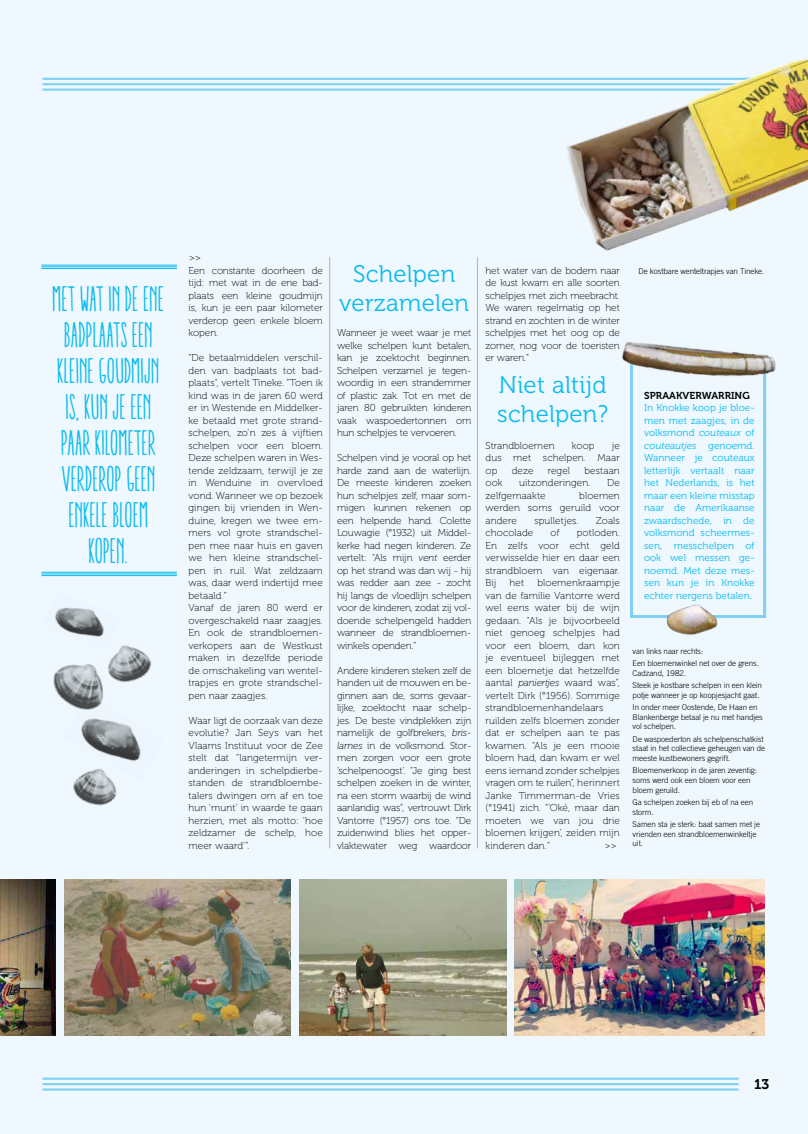
<style>
.page{position:relative;width:808px;height:1134px;background:#eef8fe}
.page>*{position:absolute;margin:0;border:0;box-sizing:border-box;transform-origin:0 0}
.t1{font:ultra-condensed 36px/36px "Aracne";color:#0bbbef;text-align:center}
.t2{font:24px/28.8px "Museo 300";letter-spacing:.01em;color:#0bbbef;text-align:center}
.t3{font:14px "Museo 700";color:#000}
.t4{font:10px/12.5px "Museo 100";letter-spacing:.01em;color:#000;text-align:justify}
.t5{font:10px/12.5px "Museo 300";color:#0bbbef;text-align:justify}
.t6{font:10px "Museo 100";letter-spacing:-.01em;color:#000}
.t7{font:10px "Museo 700";letter-spacing:.01em;color:#000}
.t8{font:300 8px/9.6px "Trade Gothic";letter-spacing:-.01em;color:#000}
.s1{font-style:italic}
</style>
<div class="page">
<hr style="left:43px;top:1078px;width:695px;height:2px;background:#83d0f5">
<hr style="left:43px;top:1083px;width:695px;height:2px;background:#83d0f5">
<hr style="left:43px;top:1088px;width:695px;height:3px;background:#83d0f5">
<hr style="left:43px;top:78px;width:722px;height:2px;background:#83d0f5">
<hr style="left:43px;top:83px;width:722px;height:2px;background:#83d0f5">
<hr style="left:43px;top:89px;width:722px;height:2px;background:#83d0f5">
<img style="left:550px;top:59px;width:258px;height:192px">
<div style="left:630px;top:360px;width:136px;height:258px;border:3px solid #83d0f5"></div>
<img style="left:622px;top:342px;width:154px;height:91px">
<img style="left:0;top:880px;width:55px;height:155px">
<img style="left:64px;top:880px;width:227px;height:155px">
<img style="left:300px;top:880px;width:206px;height:155px">
<img style="left:81px;top:724px;width:60px;height:37px">
<img style="left:55px;top:607px;width:49px;height:29px">
<img style="left:53px;top:664px;width:68px;height:62px">
<img style="left:93px;top:635px;width:59px;height:60px">
<img style="left:73px;top:758px;width:58px;height:48px">
<img style="left:515px;top:880px;width:250px;height:155px">
<img style="left:660px;top:604px;width:65px;height:31px">
<hr style="left:41px;top:265px;width:136px;height:1px;background:#0bbbef">
<hr style="left:41px;top:266px;width:136px;height:1px;background:#0bbbef">
<hr style="left:41px;top:268px;width:136px;height:1px;background:#0bbbef">
<hr style="left:41px;top:572px;width:136px;height:1px;background:#0bbbef">
<hr style="left:41px;top:574px;width:136px;height:1px;background:#0bbbef">
<hr style="left:41px;top:575px;width:136px;height:1px;background:#0bbbef">
<hr style="left:329px;top:257px;width:1px;height:591px;background:#b3b2b2">
<hr style="left:477px;top:257px;width:1px;height:591px;background:#b3b2b2">
<h1 class="t1" style="left:53px;top:281px;width:113px">MET WAT IN DE ENE<br>BADPLAATS EEN<br>KLEINE GOUDMIJN<br>IS, KUN JE EEN<br>PAAR KILOMETER<br>VERDEROP GEEN<br>ENKELE BLOEM<br>KOPEN.</h1>
<p class="t4" style="left:189px;top:252px;width:13px">&gt;&gt;</p>
<h2 class="t2" style="left:339px;top:260px;width:131px">Schelpen verzamelen</h2>
<p class="t4" style="left:337px;top:327px;width:136px">Wanneer je weet waar je met welke schelpen kunt betalen, kan je zoektocht beginnen.<br>Schelpen verzamel je tegen&shy;woordig in een strandemmer of plastic zak. Tot en met de jaren 80 gebruikten kinderen vaak waspoedertonnen om hun schelpjes te vervoeren.</p>
<p class="t4" style="left:337px;top:452px;width:136px">Schelpen vind je vooral op het harde zand aan de waterlijn.<br>De meeste kinderen zoeken hun schelpjes zelf, maar som&shy;migen kunnen rekenen op een helpende hand. Colette Louwagie (°1932) uit Middel&shy;kerke had negen kinderen. Ze vertelt: “Als mijn <span class="s1">vent</span> eerder op het strand was dan wij - hij was redder aan zee - zocht hij langs de vloedlijn schelpen voor de kinderen, zodat zij vol&shy;doende schelpengeld hadden wanneer de strandbloemen&shy;winkels openden.”</p>
<p class="t4" style="left:337px;top:664px;width:136px">Andere kinderen steken zelf de handen uit de mouwen en be&shy;ginnen aan de, soms gevaar&shy;lijke, zoektocht naar schelp&shy;jes. De beste vindplekken zijn namelijk de golfbrekers, <span class="s1">bris&shy;lames</span> in de volksmond. Stor&shy;men zorgen voor een grote ‘schelpenoogst’. “Je ging best schelpen zoeken in de winter, na een storm waarbij de wind aanlandig was”, vertrouwt Dirk Vantorre (°1957) ons toe. “De zuidenwind blies het opper&shy;vlaktewater weg waardoor</p>
<p class="t6" style="left:189px;top:265px;width:136px">Een constante doorheen de</p>
<p class="t8" style="left:638px;top:267px;width:127px">De kostbare wenteltrapjes van Tineke.</p>
<p class="t4" style="left:189px;top:277px;width:136px">tijd: met wat in de ene bad&shy;plaats een kleine goudmijn is, kun je een paar kilometer verderop geen enkele bloem kopen.</p>
<p class="t4" style="left:189px;top:352px;width:136px;text-align:left">“De betaalmiddelen verschil&shy;den van badplaats tot bad&shy;plaats”, vertelt Tineke. “Toen ik kind was in de jaren 60 werd er in Westende en Middelker&shy;ke betaald met grote strand&shy;schelpen, zo’n zes à vijftien schelpen voor een bloem.<br>Deze schelpen waren in Wes&shy;tende zeldzaam, terwijl je ze in Wenduine in overvloed vond. Wanneer we op bezoek gingen bij vrienden in Wen&shy;duine, kregen we twee em&shy;mers vol grote strandschel&shy;pen mee naar huis en gaven we hen kleine strandschel&shy;pen in ruil. Wat zeldzaam was, daar werd indertijd mee betaald.”<br>Vanaf de jaren 80 werd er overgeschakeld naar zaagjes.<br>En ook de strandbloemen&shy;verkopers aan de Westkust maken in dezelfde periode de omschakeling van wentel&shy;trapjes en grote strandschel&shy;pen naar zaagjes.</p>
<p class="t4" style="left:189px;top:714px;width:136px">Waar ligt de oorzaak van deze evolutie? Jan Seys van het Vlaams Instituut voor de Zee stelt dat “langetermijn ver&shy;anderingen in schelpdierbe&shy;standen de strandbloembe&shy;talers dwingen om af en toe hun ‘munt’ in waarde te gaan herzien, met als motto: ‘hoe zeldzamer de schelp, hoe meer waard’”.</p>
<p class="t4" style="left:485px;top:264px;width:136px">het water van de bodem naar de kust kwam en alle soorten schelpjes met zich meebracht.<br>We waren regelmatig op het strand en zochten in de winter schelpjes met het oog op de zomer, nog voor de toeristen er waren.”</p>
<h2 class="t2" style="left:497px;top:371px;width:112px;text-align:left">Niet altijd schelpen?</h2>
<p class="t4" style="left:485px;top:439px;width:71px">Strandbloemen</p>
<p class="t4" style="left:572px;top:439px;width:24px">koop</p>
<p class="t7" style="left:644px;top:389px;width:107px">SPRAAKVERWARRING</p>
<p class="t5" style="left:644px;top:402px;width:112px">In Knokke koop je bloe&shy;men met zaagjes, in de volksmond <span class="s1">couteaux</span> of <span class="s1">couteautjes</span> genoemd.<br>Wanneer je couteaux letterlijk vertaalt naar het Nederlands, is het maar een kleine misstap naar de Amerikaanse zwaardschede, in de volksmond scheermes&shy;sen, messchelpen of ook wel messen ge&shy;noemd. Met deze mes&shy;sen kun je in Knokke echter nergens betalen.</p>
<p class="t4" style="left:485px;top:439px;width:136px;text-indent:126px">je dus met schelpen. Maar op</p>
<p class="t4" style="left:512px;top:464px;width:23px">deze</p>
<p class="t4" style="left:548px;top:464px;width:24px">regel</p>
<p class="t4" style="left:584px;top:464px;width:37px">bestaan</p>
<p class="t4" style="left:485px;top:477px;width:18px">ook</p>
<p class="t4" style="left:519px;top:477px;width:73px">uitzonderingen.</p>
<p class="t4" style="left:607px;top:477px;width:14px">De</p>
<p class="t4" style="left:485px;top:489px;width:62px">zelfgemaakte</p>
<p class="t4" style="left:485px;top:489px;width:136px;text-indent:94px">bloemen werden soms geruild voor andere</p>
<p class="t4" style="left:534px;top:514px;width:46px">spulletjes.</p>
<p class="t4" style="left:596px;top:514px;width:25px">Zoals</p>
<p class="t4" style="left:485px;top:527px;width:49px">chocolade</p>
<p class="t4" style="left:550px;top:527px;width:11px">of</p>
<p class="t4" style="left:485px;top:527px;width:136px;text-indent:91px">potloden.<br>En zelfs voor echt geld verwisselde hier en daar een strandbloem van eigenaar.<br>Bij</p>
<p class="t4" style="left:485px;top:577px;width:136px;text-align:left;text-indent:52px">bloemenkraampje van de familie Vantorre werd wel eens water bij de wijn gedaan. “Als je bijvoorbeeld niet genoeg schelpjes had voor een bloem, dan kon je eventueel bijleggen met een bloemetje dat hetzelfde aantal <span class="s1">paniertjes</span> waard was”, vertelt Dirk (°1956). Sommige strandbloemenhandelaars ruilden zelfs bloemen zonder dat er schelpen aan te pas kwamen. “Als je een mooie bloem had, dan kwam er wel eens iemand zonder schelpjes vragen om te ruilen”, herinnert<br>Janke Timmerman-de Vries (°1941) zich. “‘Oké, maar dan moeten we van jou drie bloemen krijgen’, zeiden mijn kinderen dan.”</p>
<p class="t4" style="left:510px;top:577px;width:16px">het</p>
<p class="t8" style="left:633px;top:644px;width:128px;line-height:12.4px">van links naar rechts:<br>Een bloemenwinkel net over de grens.</p>
<p class="t8" style="left:633px;top:666px;width:131px;line-height:12.4px">Cadzand, 1982.<br>Steek je kostbare schelpen in een klein</p>
<p class="t8" style="left:633px;top:688px;width:128px;line-height:12.4px">potje wanneer je op koopjesjacht gaat.<br>In onder meer Oostende, De Haan en</p>
<p class="t8" style="left:633px;top:712px;width:132px">Blankenberge betaal je nu met handjes vol schelpen.</p>
<p class="t8" style="left:633px;top:734px;width:134px">De waspoederton als schelpenschatkist staat in het collectieve geheugen van de meeste kustbewoners gegrift.</p>
<p class="t8" style="left:633px;top:765px;width:126px">Bloemenverkoop in de jaren zeventig: soms werd ook een bloem voor een bloem geruild.</p>
<p class="t8" style="left:633px;top:797px;width:122px">Ga schelpen zoeken bij eb of na een storm.</p>
<p class="t8" style="left:633px;top:819px;width:129px">Samen sta je sterk: baat samen met je vrienden een strandbloemenwinkeltje uit.</p>
<p class="t4" style="left:605px;top:839px;width:13px">&gt;&gt;</p>
<h3 class="t3" style="left:754px;top:1077px;width:17px">13</h3>
</div>
